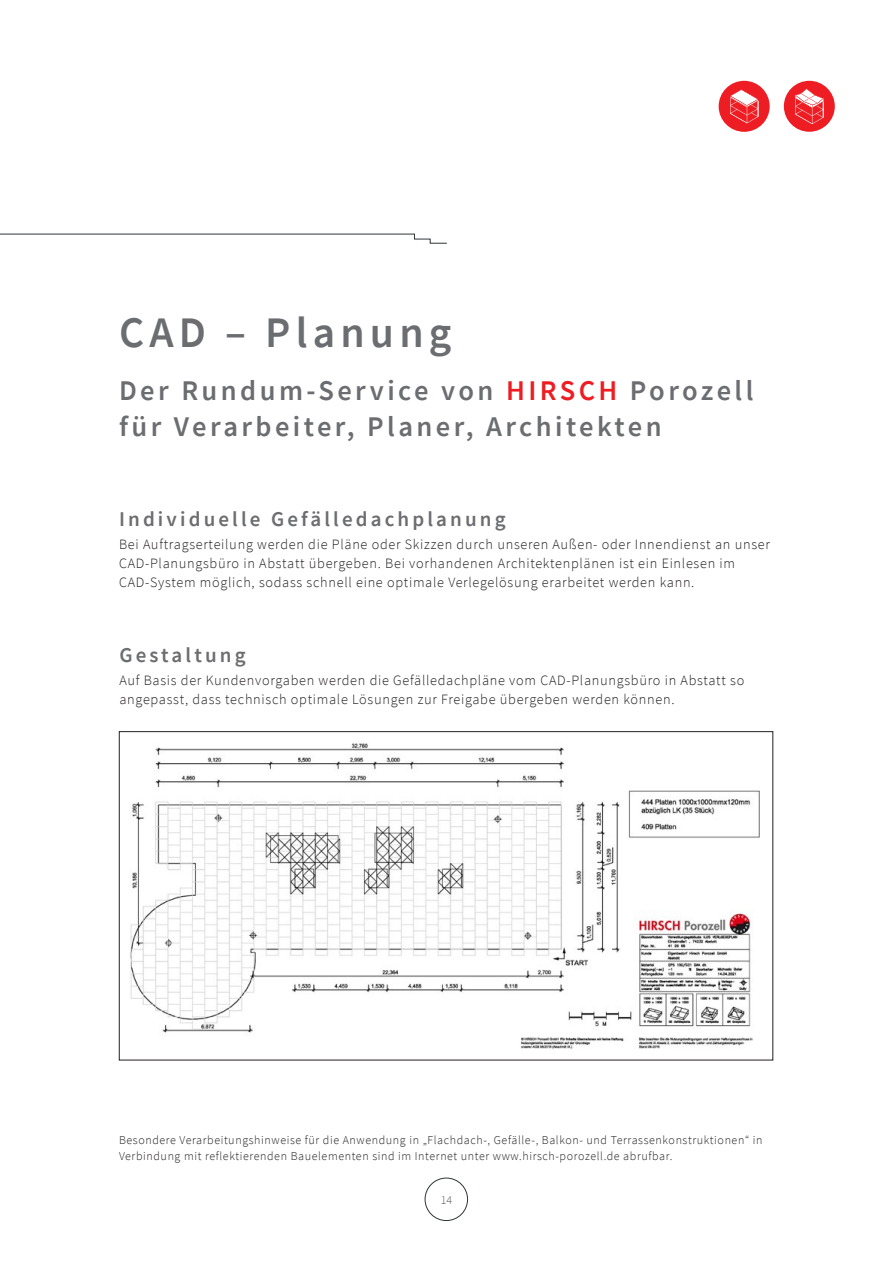
<style>
.page{position:relative;width:893px;height:1263px;background:#fff}
.page>*{position:absolute;margin:0;border:0;box-sizing:border-box;transform-origin:0 0}
.t1{font:600 43.5px "Source Sans Pro";letter-spacing:.12em;color:#6c6d70}
.t2{font:600 28.5px/36px "Source Sans Pro";letter-spacing:.12em;color:#6c6d70}
.t3{font:600 21px "Source Sans Pro";letter-spacing:.15em;color:#6c6d70}
.t4{font:300 14.25px/18.8px "Source Sans Pro";letter-spacing:.05em;color:#231f20}
.t5{font:300 12px/16.5px "Source Sans Pro";letter-spacing:.05em;color:#231f20}
.t6{font:300 12px "Source Sans Pro";color:#545658}
.s1{color:#ee1d23}
</style>
<div class="page">
<div style="left:425px;top:1178px;width:43px;height:43px;border:1px solid #2f3437;border-radius:50%"></div>
<img style="left:130px;top:743px;width:630px;height:306px">
<svg style="left:0;top:234px;width:447px;height:10px"></svg>
<div style="left:784px;top:81px;width:51px;height:51px;background:#ee1d23;border-radius:50%"></div>
<svg style="left:795px;top:88px;width:29px;height:36px"></svg>
<div style="left:719px;top:81px;width:51px;height:51px;background:#ee1d23;border-radius:50%"></div>
<svg style="left:730px;top:89px;width:29px;height:34px"></svg>
<h1 class="t1" style="left:119px;top:304px;width:334px">CAD – Planung</h1>
<h2 class="t2" style="left:119px;top:373px;width:636px">Der Rundum-Service von <span class="s1">HIRSCH</span> Porozell für Verarbeiter, Planer, Architekten</h2>
<h3 class="t3" style="left:119px;top:505px;width:388px">Individuelle Gefälledachplanung</h3>
<p class="t4" style="left:119px;top:535px;width:652px">Bei Auftragserteilung werden die Pläne oder Skizzen durch unseren Außen- oder Innendienst an unser<br>CAD-Planungsbüro in Abstatt übergeben. Bei vorhandenen Architektenplänen ist ein Einlesen im<br>CAD-System möglich, sodass schnell eine optimale Verlegelösung erarbeitet werden kann.</p>
<h3 class="t3" style="left:119px;top:641px;width:128px">Gestaltung</h3>
<p class="t4" style="left:119px;top:671px;width:626px">Auf Basis der Kundenvorgaben werden die Gefälledachpläne vom CAD-Planungsbüro in Abstatt so angepasst, dass technisch optimale Lösungen zur Freigabe übergeben werden können.</p>
<p class="t5" style="left:119px;top:1131px;width:645px">Besondere Verarbeitungshinweise für die Anwendung in „Flachdach-, Gefälle-, Balkon- und Terrassenkonstruktionen“ in<br>Verbindung mit reflektierenden Bauelementen sind im Internet unter www.hirsch-porozell.de abrufbar.</p>
<p class="t6" style="left:441px;top:1192px;width:13px">14</p>
</div>
